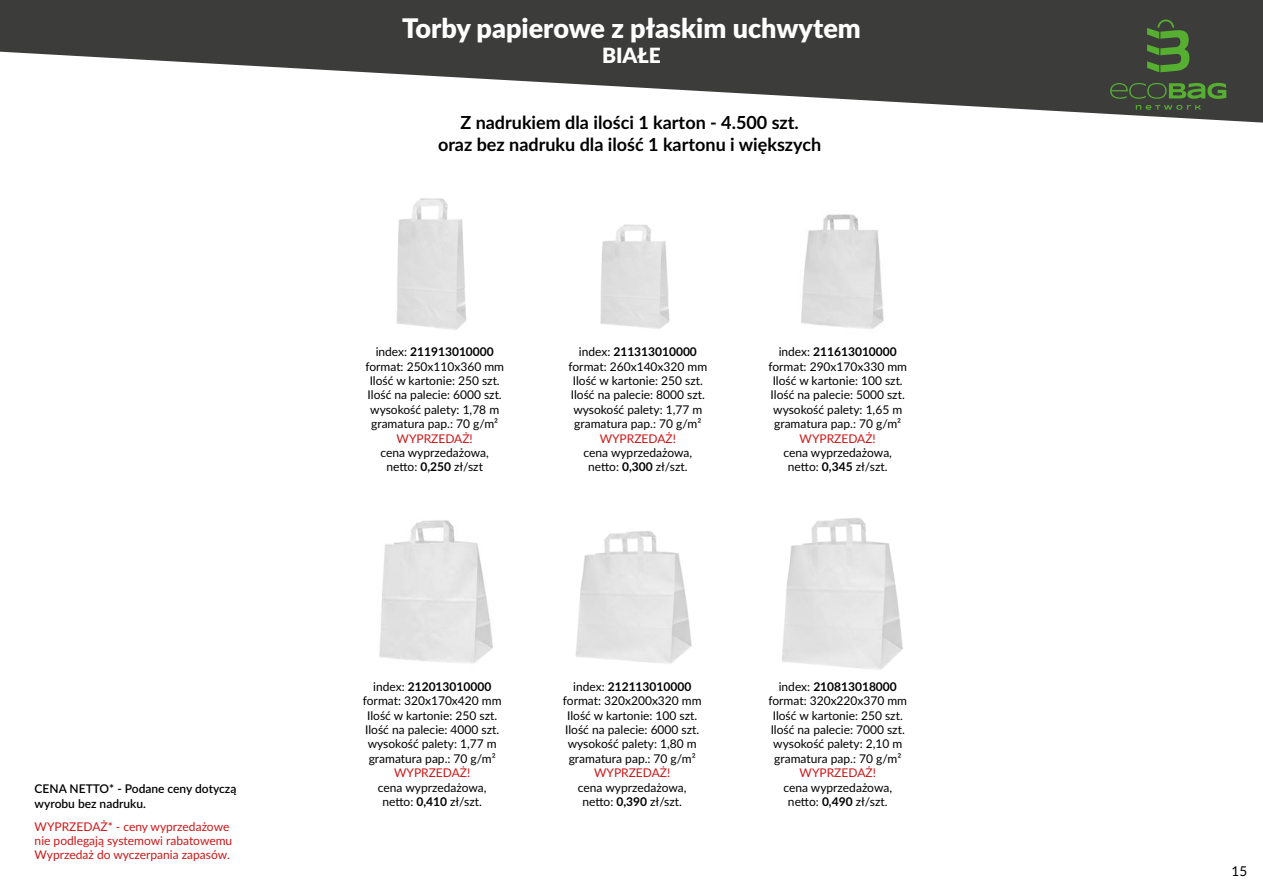
<style>
.page{position:relative;width:1263px;height:893px;background:#fff}
.page>*{position:absolute;margin:0;border:0;box-sizing:border-box;transform-origin:0 0}
.t1{font:900 27px "Lato";color:#fff}
.t2{font:900 21px "Lato";color:#fff}
.t3{font:700 18px/21.6px "Lato";color:#000;text-align:center}
.t4{font:13.5px "Lato";color:#000}
.t5{font:12px/14.4px "Lato";color:#000;text-align:center}
.t6{font:12px/14.4px "Lato";color:#cd1719}
.t7{font:600 12px/14.4px "Lato";color:#000}
.s1{font-weight:700}
</style>
<div class="page">
<svg style="left:0;top:0;width:1263px;height:123px;fill:#3c3c3b"></svg>
<svg style="left:1136px;top:105px;width:65px;height:5px"></svg>
<svg style="left:1110px;top:83px;width:116px;height:16px;background:#466a36"></svg>
<svg style="left:1147px;top:20px;width:42px;height:52px;background:#477036"></svg>
<img style="left:801px;top:214px;width:83px;height:115px">
<img style="left:576px;top:531px;width:116px;height:133px">
<img style="left:379px;top:520px;width:114px;height:144px">
<img style="left:782px;top:518px;width:121px;height:152px">
<img style="left:396px;top:198px;width:70px;height:132px">
<img style="left:600px;top:224px;width:70px;height:105px">
<p class="t7" style="left:35px;top:781px;width:203px">CENA NETTO* - Podane ceny dotyczą wyrobu bez nadruku.</p>
<p class="t6" style="left:35px;top:818px;width:199px">WYPRZEDAŻ* - ceny wyprzedażowe nie podlegają systemowi rabatowemu<br>Wyprzedaż do wyczerpania zapasów.</p>
<h1 class="t1" style="left:402px;top:8px;width:460px">Torby papierowe z płaskim uchwytem</h1>
<h2 class="t2" style="left:602px;top:40px;width:60px">BIAŁE</h2>
<h3 class="t3" style="left:438px;top:111px;width:385px">Z nadrukiem dla ilości 1 karton - 4.500 szt.<br>oraz bez nadruku dla ilość 1 kartonu i większych</h3>
<p class="t5" style="left:365px;top:344px;width:140px">index: <span class="s1">211913010000 </span>format: 250x110x360 mm<br>Ilość w kartonie: 250 szt.<br>Ilość na palecie: 6000 szt. wysokość palety: 1,78 m gramatura pap.: 70 g/m²</p>
<p class="t6" style="left:397px;top:431px;width:78px">WYPRZEDAŻ!</p>
<p class="t5" style="left:380px;top:445px;width:110px">cena wyprzedażowa, netto: <span class="s1">0,250</span> zł/szt</p>
<p class="t5" style="left:568px;top:344px;width:140px">index: <span class="s1">211313010000 </span>format: 260x140x320 mm<br>Ilość w kartonie: 250 szt.<br>Ilość na palecie: 8000 szt. wysokość palety: 1,77 m gramatura pap.: 70 g/m²</p>
<p class="t6" style="left:600px;top:431px;width:78px">WYPRZEDAŻ!</p>
<p class="t5" style="left:584px;top:445px;width:110px">cena wyprzedażowa, netto: <span class="s1">0,300</span> zł/szt.</p>
<p class="t5" style="left:768px;top:344px;width:140px">index: <span class="s1">211613010000 </span>format: 290x170x330 mm<br>Ilość w kartonie: 100 szt.<br>Ilość na palecie: 5000 szt. wysokość palety: 1,65 m gramatura pap.: 70 g/m²</p>
<p class="t6" style="left:800px;top:431px;width:78px">WYPRZEDAŻ!</p>
<p class="t5" style="left:783px;top:445px;width:110px">cena wyprzedażowa, netto: <span class="s1">0,345</span> zł/szt.</p>
<p class="t5" style="left:363px;top:679px;width:140px">index: <span class="s1">212013010000 </span>format: 320x170x420 mm<br>Ilość w kartonie: 250 szt.<br>Ilość na palecie: 4000 szt. wysokość palety: 1,77 m gramatura pap.: 70 g/m²</p>
<p class="t6" style="left:394px;top:765px;width:78px">WYPRZEDAŻ!</p>
<p class="t5" style="left:378px;top:780px;width:110px">cena wyprzedażowa, netto: <span class="s1">0,410</span> zł/szt.</p>
<p class="t5" style="left:563px;top:679px;width:140px">index: <span class="s1">212113010000 </span>format: 320x200x320 mm<br>Ilość w kartonie: 100 szt.<br>Ilość na palecie: 6000 szt. wysokość palety: 1,80 m gramatura pap.: 70 g/m²</p>
<p class="t6" style="left:594px;top:765px;width:78px">WYPRZEDAŻ!</p>
<p class="t5" style="left:578px;top:780px;width:110px">cena wyprzedażowa, netto: <span class="s1">0,390</span> zł/szt.</p>
<p class="t5" style="left:768px;top:679px;width:140px">index: <span class="s1">210813018000 </span>format: 320x220x370 mm<br>Ilość w kartonie: 250 szt.<br>Ilość na palecie: 7000 szt. wysokość palety: 2,10 m gramatura pap.: 70 g/m²</p>
<p class="t6" style="left:800px;top:765px;width:78px">WYPRZEDAŻ!</p>
<p class="t5" style="left:783px;top:779px;width:110px">cena wyprzedażowa, netto: <span class="s1">0,490</span> zł/szt.</p>
<p class="t4" style="left:1231px;top:861px;width:17px">15</p>
</div>
